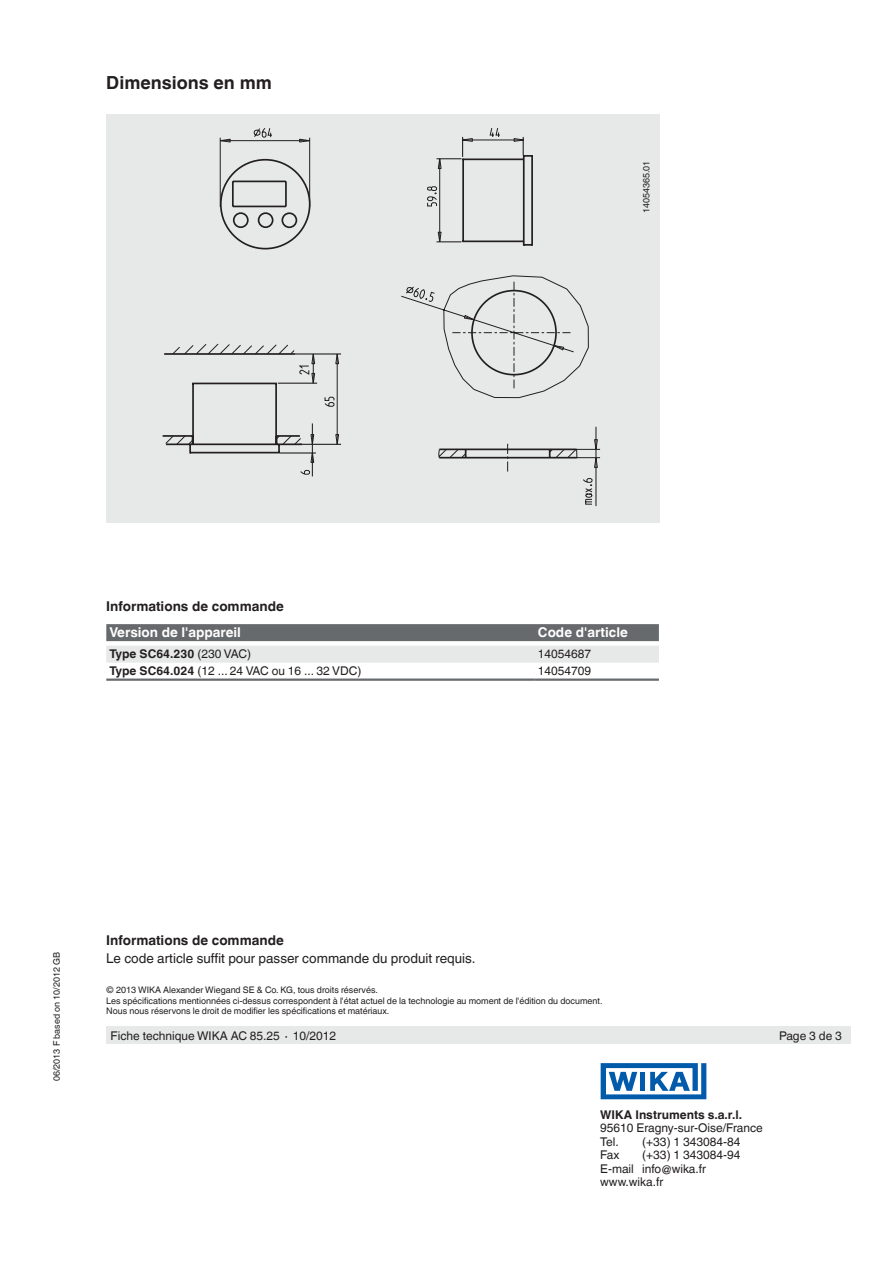
<style>
.page{position:relative;width:893px;height:1263px;background:#fff}
.page>*{position:absolute;margin:0;border:0;box-sizing:border-box;transform-origin:0 0}
.t1{font:700 18px "Helvetica World";color:#231f20}
.t2{font:13.5px "Helvetica World";color:#231f20}
.t3{font:700 13.5px "Helvetica World";color:#231f20}
.t4{font:700 13.5px "Helvetica World";color:#fff}
.t5{font:12px/13.5px "Helvetica World";color:#231f20}
.t6{font:700 12px "Helvetica World";color:#231f20}
.t7{font:9px/10.5px "Helvetica World";color:#231f20}
.s1{font-weight:400}
.s2{font-weight:700}
</style>
<div class="page">
<svg style="left:601px;top:1063px;width:105px;height:36px"></svg>
<div style="left:106px;top:1027px;width:744px;height:17px;background:#e6e9e8"></div>
<div style="left:106px;top:114px;width:554px;height:408px;background:#e6e9e8"></div>
<svg style="left:300px;top:470px;width:10px;height:5px"></svg>
<svg style="left:220px;top:128px;width:90px;height:11px"></svg>
<svg style="left:583px;top:478px;width:10px;height:27px"></svg>
<svg style="left:507px;top:303px;width:94px;height:169px"></svg>
<hr style="left:596px;top:427px;width:1px;height:79px;background:#231f20">
<hr style="left:220px;top:138px;width:1px;height:69px;background:#231f20">
<hr style="left:309px;top:138px;width:1px;height:69px;background:#231f20">
<svg style="left:462px;top:128px;width:62px;height:11px"></svg>
<svg style="left:219px;top:139px;width:305px;height:14px"></svg>
<hr style="left:312px;top:423px;width:1px;height:53px;background:#231f20">
<svg style="left:162px;top:153px;width:417px;height:306px"></svg>
<svg style="left:106px;top:624px;width:553px;height:39px;background:#b1b4b5"></svg>
<hr style="left:106px;top:678px;width:429px;height:3px;background:#676a6d">
<hr style="left:535px;top:678px;width:124px;height:3px;background:#676a6d">
<h1 class="t1" style="left:106px;top:73px;width:167px">Dimensions en mm</h1>
<p class="t7" style="left:641px;top:213px;width:54px;rotate:-90deg">14054365.01</p>
<h2 class="t3" style="left:106px;top:599px;width:179px">Informations de commande</h2>
<h2 class="t4" style="left:109px;top:625px;width:133px">Version de l'appareil</h2>
<h2 class="t4" style="left:538px;top:625px;width:91px">Code d'article</h2>
<h3 class="t6" style="left:109px;top:647px;width:143px">Type SC64.230 <span class="s1">(230 VAC)</span></h3>
<h3 class="t5" style="left:538px;top:647px;width:55px">14054687</h3>
<h3 class="t5" style="left:109px;top:664px;width:253px"><span class="s2">Type SC64.024</span> (12 ... 24 VAC ou 16 ... 32 VDC)</h3>
<h3 class="t5" style="left:538px;top:664px;width:55px">14054709</h3>
<p class="t7" style="left:52px;top:1081px;width:131px;rotate:-90deg">06/2013 F based on 10/2012 GB</p>
<h2 class="t3" style="left:106px;top:933px;width:179px">Informations de commande</h2>
<h2 class="t2" style="left:106px;top:951px;width:371px">Le code article suffit pour passer commande du produit requis.</h2>
<p class="t7" style="left:106px;top:985px;width:498px">© 2013 WIKA Alexander Wiegand SE &amp; Co. KG, tous droits réservés.<br>Les spécifications mentionnées ci-dessus correspondent à l'état actuel de la technologie au moment de l'édition du document.<br>Nous nous réservons le droit de modifier les spécifications et matériaux.</p>
<h3 class="t5" style="left:111px;top:1029px;width:227px">Fiche technique WIKA AC 85.25 ∙ 10/2012</h3>
<h3 class="t5" style="left:779px;top:1029px;width:64px">Page 3 de 3</h3>
<h3 class="t6" style="left:600px;top:1107px;width:143px">WIKA Instruments s.a.r.l.</h3>
<h3 class="t5" style="left:600px;top:1121px;width:164px">95610 Eragny-sur-Oise/France<br>Tel.</h3>
<h3 class="t5" style="left:642px;top:1134px;width:100px">(+33) 1 343084-84</h3>
<h3 class="t5" style="left:600px;top:1148px;width:142px;text-indent:42px">(+33) 1 343084-94<br>E-mail info@wika.fr www.wika.fr</h3>
<h3 class="t5" style="left:600px;top:1148px;width:21px">Fax</h3>
</div>
